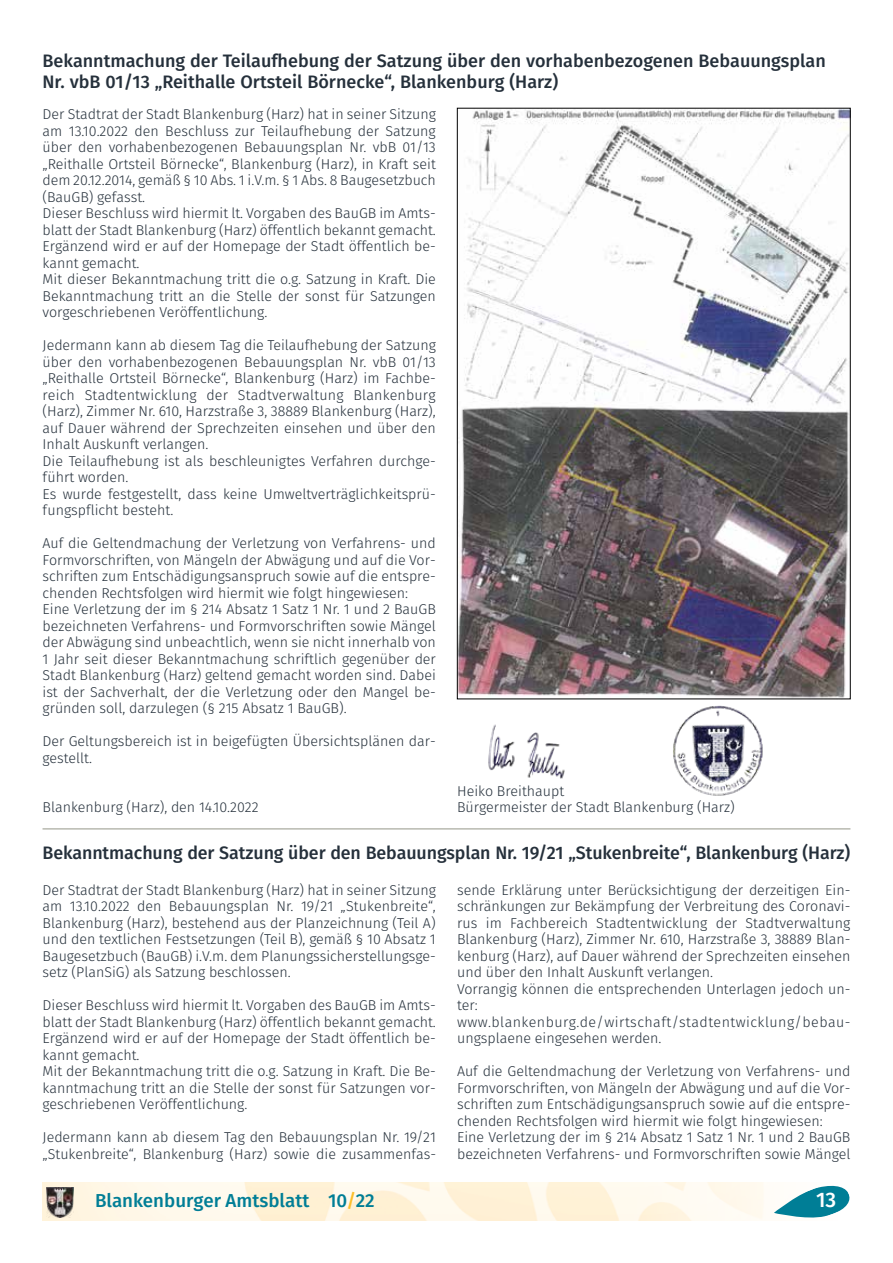
<style>
.page{position:relative;width:893px;height:1263px;background:#fff}
.page>*{position:absolute;margin:0;border:0;box-sizing:border-box;transform-origin:0 0}
.t1{font:500 21px "Fira Sans";color:#fff}
.t2{font:500 18.75px "Fira Sans";color:#007e96}
.t3{font:500 18px/20.2px "Fira Sans";color:#25303b}
.t4{font:300 14.25px/16.5px "Fira Sans";color:#25303b}
.s1{color:#fcbf2c}
</style>
<div class="page">
<img style="left:43px;top:1182px;width:721px;height:38px">
<svg style="left:774px;top:1185px;width:76px;height:33px"></svg>
<img style="left:47px;top:1187px;width:27px;height:30px">
<img style="left:459px;top:110px;width:389px;height:587px">
<hr style="left:43px;top:828px;width:807px;height:2px;background:#b8b9b0">
<img style="left:488px;top:724px;width:77px;height:55px">
<img style="left:673px;top:705px;width:90px;height:91px">
<p class="t3" style="left:43px;top:52px;width:785px">Bekanntmachung der Teilaufhebung der Satzung über den vorhabenbezogenen Bebauungsplan<br>Nr. vbB 01/13 „Reithalle Ortsteil Börnecke“, Blankenburg (Harz)</p>
<p class="t4" style="left:43px;top:107px;width:395px">Der Stadtrat der Stadt Blankenburg (Harz) hat in seiner Sitzung am 13.10.2022 den Beschluss zur Teilaufhebung der Satzung über den vorhabenbezogenen Bebauungsplan Nr. vbB 01/13 „Reithalle Ortsteil Börnecke“, Blankenburg (Harz), in Kraft seit dem 20.12.2014, gemäß § 10 Abs. 1 i.V.m. § 1 Abs. 8 Baugesetzbuch (BauGB) gefasst.<br>Dieser Beschluss wird hiermit lt. Vorgaben des BauGB im Amts&shy;blatt der Stadt Blankenburg (Harz) öffentlich bekannt gemacht.<br>Ergänzend wird er auf der Homepage der Stadt öffentlich be&shy;kannt gemacht.<br>Mit dieser Bekanntmachung tritt die o.g. Satzung in Kraft. Die Bekanntmachung tritt an die Stelle der sonst für Satzungen vorgeschriebenen Veröffentlichung.</p>
<p class="t4" style="left:43px;top:338px;width:395px">Jedermann kann ab diesem Tag die Teilaufhebung der Satzung über den vorhabenbezogenen Bebauungsplan Nr. vbB 01/13 „Reithalle Ortsteil Börnecke“, Blankenburg (Harz) im Fachbe&shy;reich Stadtentwicklung der Stadtverwaltung Blankenburg (Harz), Zimmer Nr. 610, Harzstraße 3, 38889 Blankenburg (Harz), auf Dauer während der Sprechzeiten einsehen und über den Inhalt Auskunft verlangen.<br>Die Teilaufhebung ist als beschleunigtes Verfahren durchge&shy;führt worden.<br>Es wurde festgestellt, dass keine Umweltverträglichkeitsprü&shy;fungspflicht besteht.</p>
<p class="t4" style="left:43px;top:536px;width:395px">Auf die Geltendmachung der Verletzung von Verfahrens- und Formvorschriften, von Mängeln der Abwägung und auf die Vor&shy;schriften zum Entschädigungsanspruch sowie auf die entspre&shy;chenden Rechtsfolgen wird hiermit wie folgt hingewiesen:<br>Eine Verletzung der im § 214 Absatz 1 Satz 1 Nr. 1 und 2 BauGB bezeichneten Verfahrens- und Formvorschriften sowie Mängel der Abwägung sind unbeachtlich, wenn sie nicht innerhalb von 1 Jahr seit dieser Bekanntmachung schriftlich gegenüber der Stadt Blankenburg (Harz) geltend gemacht worden sind. Dabei ist der Sachverhalt, der die Verletzung oder den Mangel be&shy;gründen soll, darzulegen (§ 215 Absatz 1 BauGB).</p>
<p class="t4" style="left:43px;top:734px;width:395px">Der Geltungsbereich ist in beigefügten Übersichtsplänen dar&shy;gestellt.</p>
<p class="t4" style="left:43px;top:800px;width:218px">Blankenburg (Harz), den 14.10.2022</p>
<p class="t4" style="left:457px;top:784px;width:279px">Heiko Breithaupt<br>Bürgermeister der Stadt Blankenburg (Harz)</p>
<p class="t3" style="left:43px;top:844px;width:809px">Bekanntmachung der Satzung über den Bebauungsplan Nr. 19/21 „Stukenbreite“, Blankenburg (Harz)</p>
<p class="t4" style="left:43px;top:882px;width:395px;text-align:justify">Der Stadtrat der Stadt Blankenburg (Harz) hat in seiner Sitzung am 13.10.2022 den Bebauungsplan Nr. 19/21 „Stukenbreite“, Blankenburg (Harz), bestehend aus der Planzeichnung (Teil A) und den textlichen Festsetzungen (Teil B), gemäß § 10 Absatz 1<br>Baugesetzbuch (BauGB) i.V.m. dem Planungssicherstellungsge&shy;setz (PlanSiG) als Satzung beschlossen.</p>
<p class="t4" style="left:43px;top:998px;width:395px">Dieser Beschluss wird hiermit lt. Vorgaben des BauGB im Amts&shy;blatt der Stadt Blankenburg (Harz) öffentlich bekannt gemacht.<br>Ergänzend wird er auf der Homepage der Stadt öffentlich be&shy;kannt gemacht.<br>Mit der Bekanntmachung tritt die o.g. Satzung in Kraft. Die Be&shy;kanntmachung tritt an die Stelle der sonst für Satzungen vor&shy;geschriebenen Veröffentlichung.</p>
<p class="t4" style="left:43px;top:1130px;width:395px">Jedermann kann ab diesem Tag den Bebauungsplan Nr. 19/21 „Stukenbreite“, Blankenburg (Harz) sowie die zusammenfas-</p>
<p class="t4" style="left:457px;top:883px;width:395px">sende Erklärung unter Berücksichtigung der derzeitigen Ein&shy;schränkungen zur Bekämpfung der Verbreitung des Coronavi&shy;rus im Fachbereich Stadtentwicklung der Stadtverwaltung Blankenburg (Harz), Zimmer Nr. 610, Harzstraße 3, 38889 Blan&shy;kenburg (Harz), auf Dauer während der Sprechzeiten einsehen und über den Inhalt Auskunft verlangen.<br>Vorrangig können die entsprechenden Unterlagen jedoch un&shy;ter: www.blankenburg.de/wirtschaft/stadtentwicklung/bebau&shy;ungsplaene eingesehen werden.</p>
<p class="t4" style="left:457px;top:1064px;width:395px">Auf die Geltendmachung der Verletzung von Verfahrens- und Formvorschriften, von Mängeln der Abwägung und auf die Vor&shy;schriften zum Entschädigungsanspruch sowie auf die entspre&shy;chenden Rechtsfolgen wird hiermit wie folgt hingewiesen:<br>Eine Verletzung der im § 214 Absatz 1 Satz 1 Nr. 1 und 2 BauGB bezeichneten Verfahrens- und Formvorschriften sowie Mängel</p>
<h2 class="t2" style="left:95px;top:1187px;width:281px">Blankenburger Amtsblatt 10<span class="s1">/</span>22</h2>
<h1 class="t1" style="left:816px;top:1185px;width:22px">13</h1>
</div>
